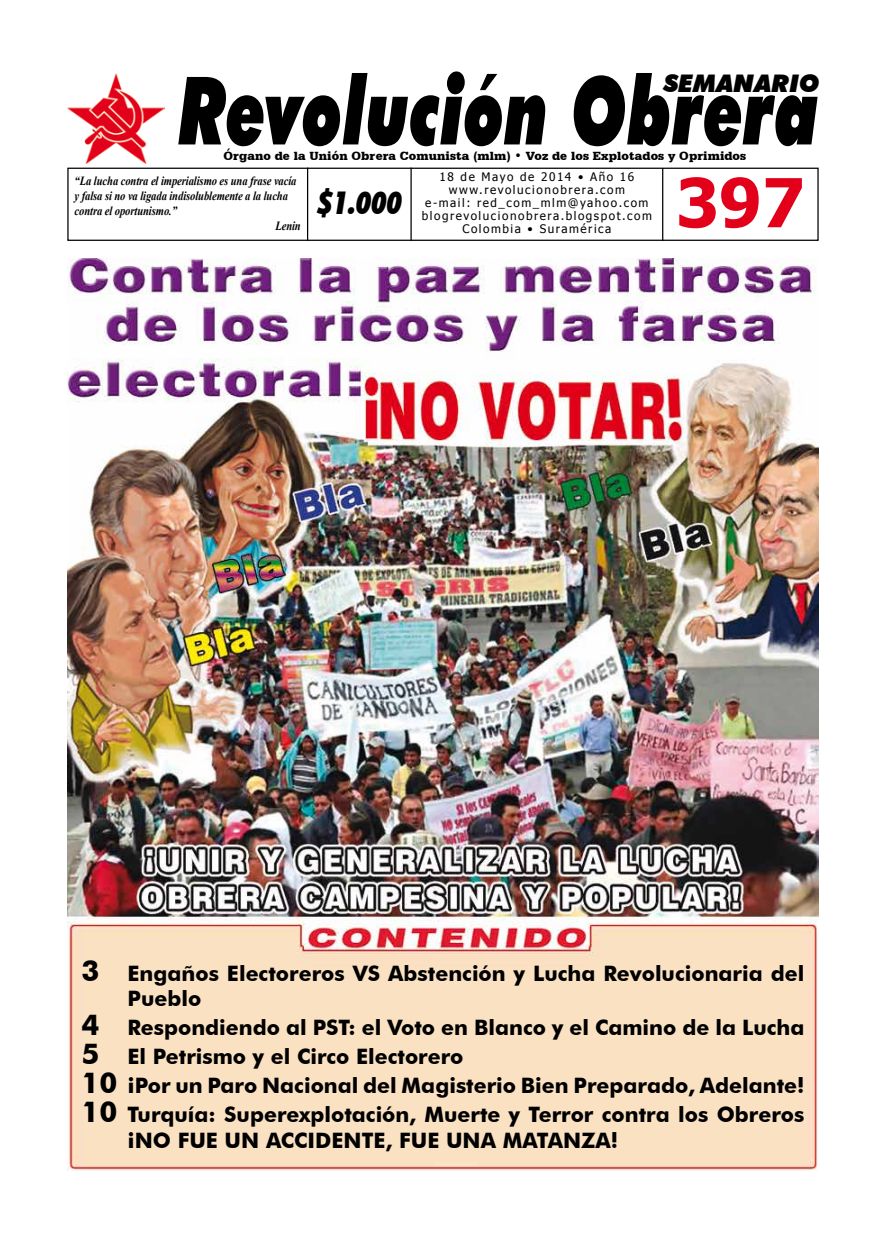
<style>
.page{position:relative;width:886px;height:1241px;background:#fff}
.page>*{position:absolute;margin:0;border:0;box-sizing:border-box;transform-origin:0 0}
.t1{font:italic 900 94.38px "Futura BT";color:#000;scale:.7 1}
.t2{font:700 67.5px "Tahoma";color:#e2001a}
.t3{font:italic 900 condensed 31.25px "Futura BT";color:#000}
.t4{font:italic 900 24.25px "Futura BT";color:#000}
.t5{font:700 21.25px/28.9px "Futura BT";color:#000}
.t6{font:italic 700 12.5px "Times New Roman";letter-spacing:-.01em;color:#000;scale:.85 1}
.t7{font:900 12.5px "Serifa BT";letter-spacing:.005em;color:#000}
.t8{font:11.75px/13px "Tahoma";letter-spacing:.13em;color:#000;text-align:center}
.s1{font-size:28.75px}
</style>
<div class="page">
<div style="left:67px;top:168px;width:752px;height:73px;border:1px solid #000"></div>
<hr style="left:307px;top:168px;width:1px;height:73px;background:#000">
<hr style="left:410px;top:168px;width:2px;height:73px;background:#000">
<hr style="left:662px;top:168px;width:1px;height:73px;background:#000">
<img style="left:67px;top:74px;width:98px;height:89px">
<img style="left:67px;top:258px;width:752px;height:911px">
<h1 class="t1" style="left:178px;top:53px;width:917px">Revolución Obrera</h1>
<p class="t7" style="left:223px;top:148px;width:524px">Órgano de la Unión Obrera Comunista (mlm) • Voz de los Explotados y Oprimidos</p>
<p class="t6" style="left:75px;top:172px;width:263px">“La lucha contra el imperialismo es una frase vacía</p>
<p class="t6" style="left:75px;top:187px;width:253px">y falsa si no va ligada indisolublemente a la lucha</p>
<p class="t6" style="left:75px;top:202px;width:122px">contra el oportunismo.”</p>
<p class="t6" style="left:275px;top:217px;width:32px">Lenin</p>
<p class="t4" style="left:664px;top:69px;width:158px">SEMANARIO</p>
<p class="t8" style="left:422px;top:170px;width:232px">18 de Mayo de 2014 • Año 16 www.revolucionobrera.com<br>e-mail: red_com_mlm@yahoo.com blogrevolucionobrera.blogspot.com<br>Colombia • Suramérica</p>
<h2 class="t2" style="left:676px;top:155px;width:130px">397</h2>
<h3 class="t3" style="left:318px;top:183px;width:86px">$1.000</h3>
<p class="t5" style="left:128px;top:960px;width:678px;line-height:25.4px;text-indent:-46px"><span class="s1">3</span> Engaños Electoreros VS Abstención y Lucha Revolucionaria del<br>Pueblo</p>
<p class="t5" style="left:81px;top:1012px;width:724px"><span class="s1">4</span> Respondiendo al PST: el Voto en Blanco y el Camino de la Lucha <span class="s1">5</span> El Petrismo y el Circo Electorero<br><span class="s1">10</span> ¡Por un Paro Nacional del Magisterio Bien Preparado, Adelante!<br><span class="s1">10</span> Turquía: Superexplotación, Muerte y Terror contra los Obreros</p>
<p class="t5" style="left:128px;top:1125px;width:492px">¡NO FUE UN ACCIDENTE, FUE UNA MATANZA!</p>
</div>
